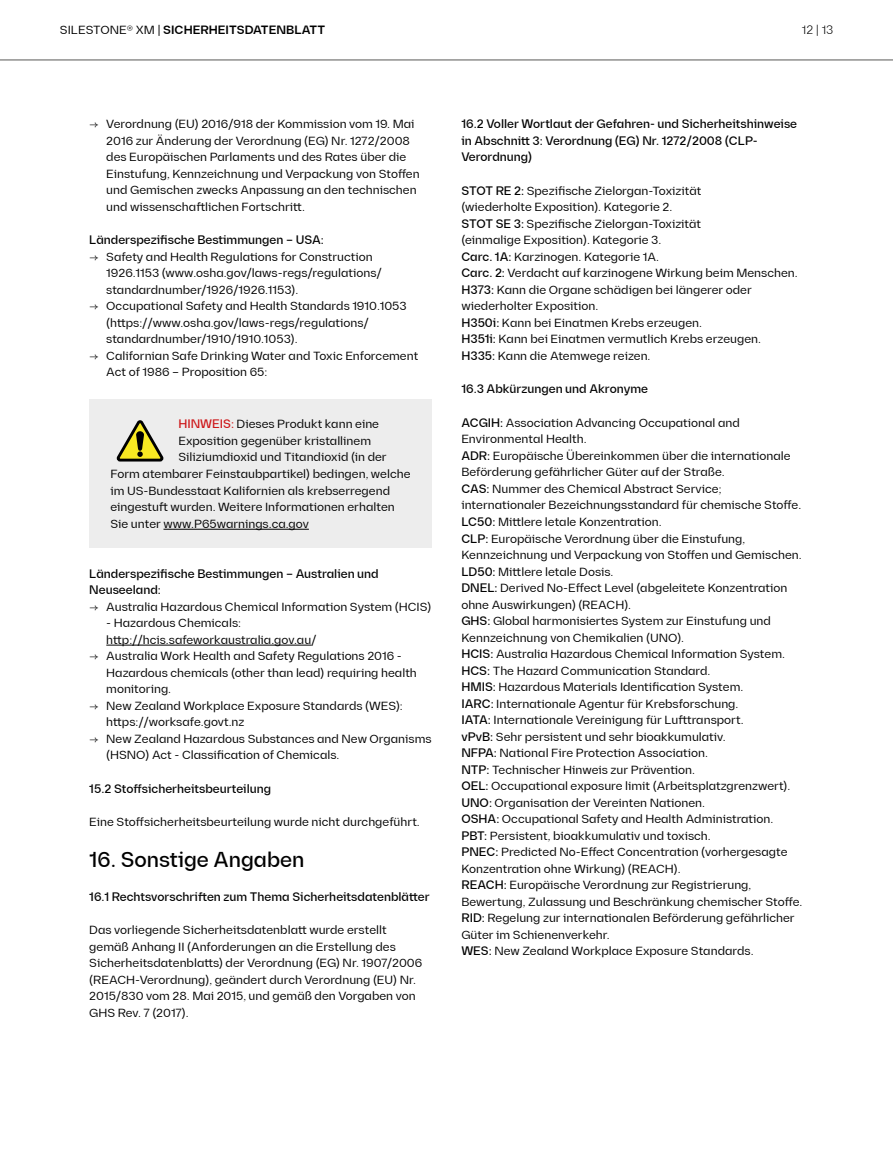
<style>
.page{position:relative;width:893px;height:1149px;background:#fff}
.page>*{position:absolute;margin:0;border:0;box-sizing:border-box;transform-origin:0 0}
.t1{font:500 21px "Diagramm";color:#000}
.t2{font:12px/16.5px "Diagramm";color:#000}
.t3{font:500 12px/16.5px "Diagramm";color:#000}
.t4{font:600 12px "Diagramm";color:#000}
.t5{font:300 12px "Diagramm";color:#000}
.s1{font-weight:400}
.s2{font-weight:500;color:#cd1719}
.s3{font-weight:500}
</style>
<div class="page">
<hr style="left:0;top:60px;width:893px;height:1px;background:#575756">
<hr style="left:106px;top:644px;width:205px;height:1px;background:#000">
<div style="left:89px;top:399px;width:343px;height:148px;background:#ededed"></div>
<hr style="left:163px;top:529px;width:146px;height:1px;background:#000">
<svg style="left:116px;top:420px;width:48px;height:42px"></svg>
<p class="t4" style="left:60px;top:23px;width:267px"><span class="s1">SILESTONE® XM |</span> SICHERHEITSDATENBLATT</p>
<p class="t5" style="left:802px;top:23px;width:33px">12 | 13</p>
<p class="t2" style="left:106px;top:116px;width:315px;text-indent:-17px">→ Verordnung (EU) 2016/918 der Kommission vom 19. Mai 2016 zur Änderung der Verordnung (EG) Nr. 1272/2008 des Europäischen Parlaments und des Rates über die Einstufung, Kennzeichnung und Verpackung von Stoffen und Gemischen zwecks Anpassung an den technischen und wissenschaftlichen Fortschritt.</p>
<p class="t3" style="left:89px;top:232px;width:236px">Länderspezifische Bestimmungen – USA:</p>
<p class="t2" style="left:106px;top:248px;width:277px;text-indent:-17px">→ Safety and Health Regulations for Construction<br>1926.1153 (www.osha.gov/laws-regs/regulations/ standardnumber/1926/1926.1153).</p>
<p class="t2" style="left:106px;top:298px;width:302px;text-indent:-17px">→ Occupational Safety and Health Standards 1910.1053 (https://www.osha.gov/laws-regs/regulations/ standardnumber/1910/1910.1053).</p>
<p class="t2" style="left:106px;top:347px;width:313px;text-indent:-17px">→ Californian Safe Drinking Water and Toxic Enforcement<br>Act of 1986 – Proposition 65:</p>
<p class="t2" style="left:178px;top:415px;width:202px"><span class="s2">HINWEIS:</span> Dieses Produkt kann eine</p>
<p class="t2" style="left:178px;top:432px;width:194px">Exposition gegenüber kristallinem</p>
<p class="t2" style="left:178px;top:448px;width:210px">Siliziumdioxid und Titandioxid (in der</p>
<p class="t2" style="left:110px;top:465px;width:302px">Form atembarer Feinstaubpartikel) bedingen, welche</p>
<p class="t2" style="left:110px;top:482px;width:281px">im US-Bundesstaat Kalifornien als krebserregend</p>
<p class="t2" style="left:110px;top:498px;width:286px">eingestuft wurden. Weitere Informationen erhalten</p>
<p class="t2" style="left:110px;top:515px;width:200px">Sie unter www.P65warnings.ca.gov</p>
<p class="t3" style="left:89px;top:565px;width:291px">Länderspezifische Bestimmungen – Australien und<br>Neuseeland:</p>
<p class="t2" style="left:89px;top:598px;width:343px">→ Australia Hazardous Chemical Information System (HCIS)</p>
<p class="t2" style="left:106px;top:614px;width:212px">- Hazardous Chemicals: http://hcis.safeworkaustralia.gov.au/</p>
<p class="t2" style="left:106px;top:647px;width:312px;text-indent:-17px">→ Australia Work Health and Safety Regulations 2016 -<br>Hazardous chemicals (other than lead) requiring health monitoring.</p>
<p class="t2" style="left:106px;top:697px;width:298px;text-indent:-17px">→ New Zealand Workplace Exposure Standards (WES): https://worksafe.govt.nz</p>
<p class="t2" style="left:106px;top:730px;width:327px;text-indent:-17px">→ New Zealand Hazardous Substances and New Organisms (HSNO) Act - Classification of Chemicals.</p>
<p class="t3" style="left:89px;top:780px;width:183px">15.2 Stoffsicherheitsbeurteilung</p>
<p class="t2" style="left:89px;top:813px;width:332px">Eine Stoffsicherheitsbeurteilung wurde nicht durchgeführt.</p>
<h1 class="t1" style="left:89px;top:847px;width:217px">16. Sonstige Angaben</h1>
<p class="t3" style="left:89px;top:888px;width:342px">16.1 Rechtsvorschriften zum Thema Sicherheitsdatenblätter</p>
<p class="t2" style="left:89px;top:921px;width:335px">Das vorliegende Sicherheitsdatenblatt wurde erstellt gemäß Anhang II (Anforderungen an die Erstellung des Sicherheitsdatenblatts) der Verordnung (EG) Nr. 1907/2006 (REACH-Verordnung), geändert durch Verordnung (EU) Nr.<br>2015/830 vom 28. Mai 2015, und gemäß den Vorgaben von GHS Rev. 7 (2017).</p>
<p class="t3" style="left:461px;top:116px;width:337px">16.2 Voller Wortlaut der Gefahren- und Sicherheitshinweise in Abschnitt 3: Verordnung (EG) Nr. 1272/2008 (CLP-<br>Verordnung)</p>
<p class="t2" style="left:461px;top:182px;width:338px"><span class="s3">STOT RE 2:</span> Spezifische Zielorgan-Toxizität<br>(wiederholte Exposition). Kategorie 2.<br><span class="s3">STOT SE 3:</span> Spezifische Zielorgan-Toxizität<br>(einmalige Exposition). Kategorie 3.<br><span class="s3">Carc. 1A:</span> Karzinogen. Kategorie 1A.<br><span class="s3">Carc. 2:</span> Verdacht auf karzinogene Wirkung beim Menschen.<br><span class="s3">H373:</span> Kann die Organe schädigen bei längerer oder wiederholter Exposition.<br><span class="s3">H350i:</span> Kann bei Einatmen Krebs erzeugen.<br><span class="s3">H351i:</span> Kann bei Einatmen vermutlich Krebs erzeugen.<br><span class="s3">H335:</span> Kann die Atemwege reizen.</p>
<p class="t3" style="left:461px;top:381px;width:188px">16.3 Abkürzungen und Akronyme</p>
<p class="t2" style="left:461px;top:414px;width:343px"><span class="s3">ACGIH:</span> Association Advancing Occupational and Environmental Health.<br><span class="s3">ADR:</span> Europäische Übereinkommen über die internationale Beförderung gefährlicher Güter auf der Straße.<br><span class="s3">CAS:</span> Nummer des Chemical Abstract Service; internationaler Bezeichnungsstandard für chemische Stoffe.<br><span class="s3">LC50:</span> Mittlere letale Konzentration.<br><span class="s3">CLP:</span> Europäische Verordnung über die Einstufung, Kennzeichnung und Verpackung von Stoffen und Gemischen.<br><span class="s3">LD50:</span> Mittlere letale Dosis.<br><span class="s3">DNEL:</span> Derived No-Effect Level (abgeleitete Konzentration ohne Auswirkungen) (REACH).<br><span class="s3">GHS:</span> Global harmonisiertes System zur Einstufung und Kennzeichnung von Chemikalien (UNO).<br><span class="s3">HCIS:</span> Australia Hazardous Chemical Information System.<br><span class="s3">HCS:</span> The Hazard Communication Standard.<br><span class="s3">HMIS:</span> Hazardous Materials Identification System.<br><span class="s3">IARC:</span> Internationale Agentur für Krebsforschung.<br><span class="s3">IATA:</span> Internationale Vereinigung für Lufttransport.<br><span class="s3">vPvB:</span> Sehr persistent und sehr bioakkumulativ.<br><span class="s3">NFPA:</span> National Fire Protection Association.<br><span class="s3">NTP:</span> Technischer Hinweis zur Prävention.<br><span class="s3">OEL:</span> Occupational exposure limit (Arbeitsplatzgrenzwert).<br><span class="s3">UNO:</span> Organisation der Vereinten Nationen.<br><span class="s3">OSHA:</span> Occupational Safety and Health Administration.<br><span class="s3">PBT:</span> Persistent, bioakkumulativ und toxisch.<br><span class="s3">PNEC:</span> Predicted No-Effect Concentration (vorhergesagte Konzentration ohne Wirkung) (REACH).<br><span class="s3">REACH:</span> Europäische Verordnung zur Registrierung, Bewertung, Zulassung und Beschränkung chemischer Stoffe.<br><span class="s3">RID:</span> Regelung zur internationalen Beförderung gefährlicher Güter im Schienenverkehr.<br><span class="s3">WES:</span> New Zealand Workplace Exposure Standards.</p>
</div>
